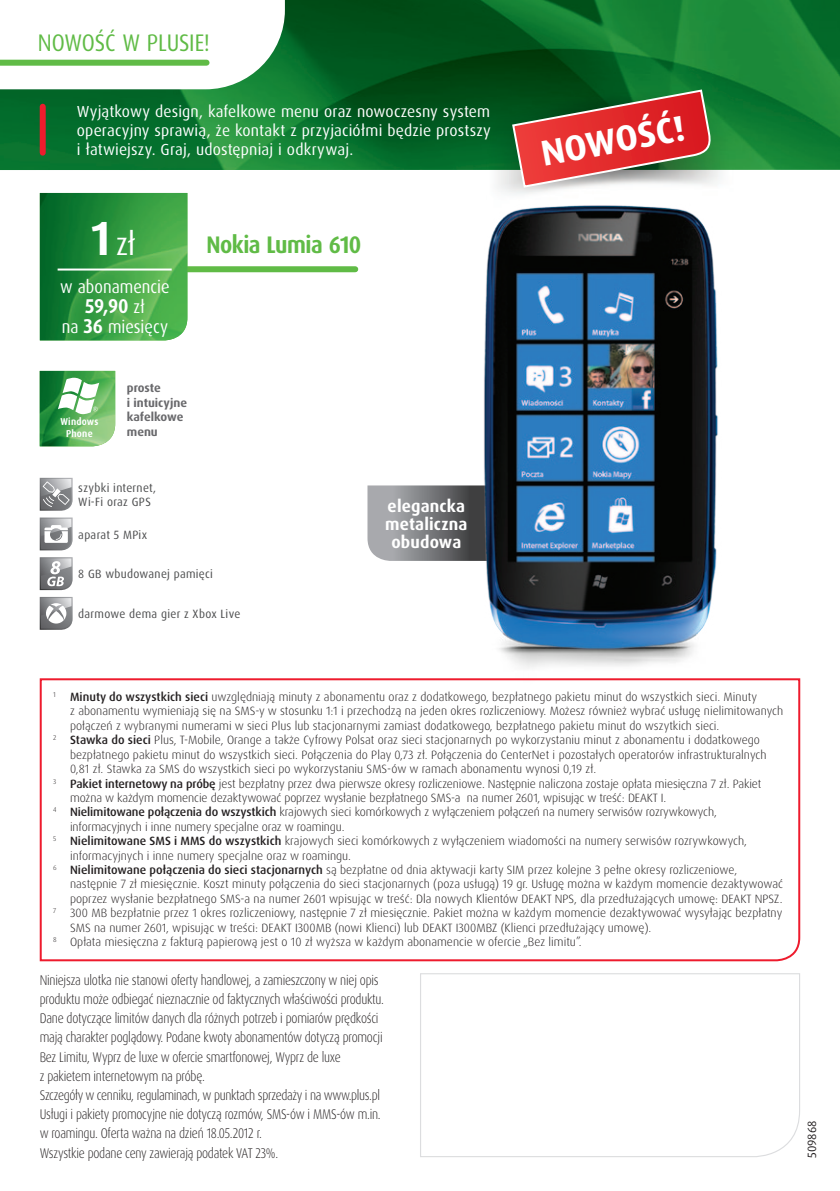
<style>
.page{position:relative;width:840px;height:1191px;background:#fff}
.page>*{position:absolute;margin:0;border:0;box-sizing:border-box;transform-origin:0 0}
.t1{font:700 36px "Dax Pro";color:#fff}
.t2{font:32px "Dax Pro";color:#fff;scale:.9 1}
.t3{font:24px "Dax Pro";letter-spacing:-.01em;color:#60bb46;scale:.9 1}
.t4{font:700 24px "Dax Pro";letter-spacing:-.025em;color:#60bb46;scale:.9 1}
.t5{font:700 20px "Dax Pro";color:#fff;scale:.9 1}
.t6{font:18px "Dax Pro";color:#fff;scale:.9 1}
.t7{font:700 17px/18px "Dax Pro";letter-spacing:.01em;color:#fff;text-align:center}
.t8{font:16px/19.2px "Dax Pro";letter-spacing:.01em;color:#fff;text-align:justify}
.t9{font:300 14px/19.2px "Dax Pro";letter-spacing:-.02em;color:#231f20;scale:.85 1}
.t10{font:300 12px "Dax Pro";color:#231f20}
.t11{font:12px/14px "Dax Pro";letter-spacing:.025em;color:#4b4c4d;scale:.95 1}
.t12{font:700 12px/14.4px "Dax Pro";color:#69696c}
.t13{font:12px "Dax Pro";color:#231f20}
.t14{font:700 10px/12px "Dax Pro";letter-spacing:.02em;color:#fff;text-align:center;scale:.9 1}
.s1{font-weight:700;font-size:48px}
.s2{font-weight:400;font-size:18px}
.s3{font-weight:700;font-size:20px}
.s4{font-weight:500}
</style>
<div class="page">
<div style="left:130px;top:266px;width:225px;height:6px;background:#60bb46"></div>
<img style="left:40px;top:193px;width:147px;height:147px">
<svg style="left:367px;top:485px;width:109px;height:76px;background:#808284"></svg>
<img style="left:476px;top:213px;width:242px;height:455px">
<img style="left:0;top:0;width:839px;height:170px">
<img style="left:486px;top:92px;width:246px;height:121px">
<svg style="left:510px;top:91px;width:200px;height:117px"></svg>
<svg style="left:420px;top:973px;width:380px;height:184px"></svg>
<svg style="left:40px;top:371px;width:75px;height:75px;background:#68b26f"></svg>
<hr style="left:58px;top:268px;width:113px;height:2px;background:#fff">
<svg style="left:40px;top:478px;width:33px;height:33px"></svg>
<svg style="left:40px;top:517px;width:33px;height:33px"></svg>
<svg style="left:40px;top:557px;width:33px;height:33px"></svg>
<svg style="left:40px;top:597px;width:33px;height:33px"></svg>
<svg style="left:39px;top:678px;width:761px;height:284px"></svg>
<div style="left:0;top:60px;width:206px;height:6px;background:#60bb46"></div>
<div style="left:40px;top:107px;width:6px;height:46px;background:#ee1b2d"></div>
<h3 class="t3" style="left:38px;top:27px;width:193px">NOWOŚĆ W PLUSIE!</h3>
<h3 class="t8" style="left:77px;top:102px;width:415px">Wyjątkowy design, kafelkowe menu oraz nowoczesny system operacyjny sprawią, że kontakt z przyjaciółmi będzie prostszy i łatwiejszy. Graj, udostępniaj i odkrywaj.</h3>
<h1 class="t1" style="left:537px;top:130px;width:147px;rotate:-10deg">NOWOŚĆ!</h1>
<h2 class="t2" style="left:91px;top:223px;width:50px"><span class="s1">1</span> zł</h2>
<h3 class="t6" style="left:60px;top:275px;width:123px">w abonamencie</h3>
<h3 class="t5" style="left:85px;top:293px;width:67px">59,90 <span class="s2">zł</span></h3>
<h3 class="t6" style="left:62px;top:315px;width:119px">na <span class="s3">36</span> miesięcy</h3>
<p class="t14" style="left:60px;top:415px;width:44px">Windows<br>Phone</p>
<p class="t12" style="left:127px;top:381px;width:62px">proste<br>i intuicyjne kafelkowe menu</p>
<h3 class="t4" style="left:206px;top:229px;width:173px">Nokia Lumia 610</h3>
<p class="t11" style="left:78px;top:481px;width:83px">szybki internet,<br>Wi-Fi oraz GPS</p>
<p class="t11" style="left:78px;top:527px;width:74px">aparat 5 MPix</p>
<p class="t11" style="left:78px;top:567px;width:143px">8 GB wbudowanej pamięci</p>
<p class="t11" style="left:78px;top:607px;width:172px">darmowe dema gier z Xbox Live</p>
<h3 class="t7" style="left:385px;top:497px;width:84px">elegancka metaliczna obudowa</h3>
<p class="t10" style="left:53px;top:689px;width:705px"><sup>1</sup> <span class="s4">Minuty do wszystkich sieci</span> uwzględniają minuty z abonamentu oraz z dodatkowego, bezpłatnego pakietu minut do wszystkich sieci. Minuty</p>
<p class="t10" style="left:70px;top:703px;width:714px">z abonamentu wymieniają się na SMS-y w stosunku 1:1 i przechodzą na jeden okres rozliczeniowy. Możesz również wybrać usługę nielimitowanych</p>
<p class="t10" style="left:70px;top:718px;width:650px">połączeń z wybranymi numerami w sieci Plus lub stacjonarnymi zamiast dodatkowego, bezpłatnego pakietu minut do wszytkich sieci.</p>
<p class="t10" style="left:53px;top:732px;width:708px"><sup>2</sup> <span class="s4">Stawka do sieci</span> Plus, T-Mobile, Orange a także Cyfrowy Polsat oraz sieci stacjonarnych po wykorzystaniu minut z abonamentu i dodatkowego</p>
<p class="t10" style="left:70px;top:747px;width:697px">bezpłatnego pakietu minut do wszystkich sieci. Połączenia do Play 0,73 zł. Połączenia do CenterNet i pozostałych operatorów infrastrukturalnych</p>
<p class="t10" style="left:70px;top:761px;width:527px">0,81 zł. Stawka za SMS do wszystkich sieci po wykorzystaniu SMS-ów w ramach abonamentu wynosi 0,19 zł.</p>
<p class="t10" style="left:53px;top:775px;width:709px"><sup>3</sup> <span class="s4">Pakiet internetowy na próbę</span> jest bezpłatny przez dwa pierwsze okresy rozliczeniowe. Następnie naliczona zostaje opłata miesięczna 7 zł. Pakiet</p>
<p class="t10" style="left:70px;top:790px;width:597px">można w każdym momencie dezaktywować poprzez wysłanie bezpłatnego SMS-a na numer 2601, wpisując w treść: DEAKT I.</p>
<p class="t10" style="left:53px;top:804px;width:665px"><sup>4</sup> <span class="s4">Nielimitowane połączenia do wszystkich</span> krajowych sieci komórkowych z wyłączeniem połączeń na numery serwisów rozrywkowych,</p>
<p class="t10" style="left:70px;top:819px;width:276px">informacyjnych i inne numery specjalne oraz w roamingu.</p>
<p class="t10" style="left:53px;top:833px;width:695px"><sup>5</sup> <span class="s4">Nielimitowane SMS i MMS do wszystkich</span> krajowych sieci komórkowych z wyłączeniem wiadomości na numery serwisów rozrywkowych,</p>
<p class="t10" style="left:70px;top:847px;width:282px">informacyjnych i inne numery specjalne oraz w roamingu.</p>
<p class="t10" style="left:53px;top:862px;width:685px"><sup>6</sup> <span class="s4">Nielimitowane połączenia do sieci stacjonarnych</span> są bezpłatne od dnia aktywacji karty SIM przez kolejne 3 pełne okresy rozliczeniowe,</p>
<p class="t10" style="left:70px;top:876px;width:714px">następnie 7 zł miesięcznie. Koszt minuty połączenia do sieci stacjonarnych (poza usługą) 19 gr. Usługę można w każdym momencie dezaktywować</p>
<p class="t10" style="left:70px;top:891px;width:713px">poprzez wysłanie bezpłatnego SMS-a na numer 2601 wpisując w treść: Dla nowych Klientów DEAKT NPS, dla przedłużających umowę: DEAKT NPSZ.</p>
<p class="t10" style="left:53px;top:905px;width:730px"><sup>7</sup> 300 MB bezpłatnie przez 1 okres rozliczeniowy, następnie 7 zł miesięcznie. Pakiet można w każdym momencie dezaktywować wysyłając bezpłatny</p>
<p class="t10" style="left:70px;top:919px;width:582px">SMS na numer 2601, wpisując w treści: DEAKT I300MB (nowi Klienci) lub DEAKT I300MBZ (Klienci przedłużający umowę).</p>
<p class="t10" style="left:53px;top:934px;width:529px"><sup>8</sup> Opłata miesięczna z fakturą papierową jest o 10 zł wyższa w każdym abonamencie w ofercie „Bez limitu”.</p>
<p class="t9" style="left:40px;top:970px;width:406px">Niniejsza ulotka nie stanowi oferty handlowej, a zamieszczony w niej opis produktu może odbiegać nieznacznie od faktycznych właściwości produktu.<br>Dane dotyczące limitów danych dla różnych potrzeb i pomiarów prędkości mają charakter poglądowy. Podane kwoty abonamentów dotyczą promocji Bez Limitu, Wyprz de luxe w ofercie smartfonowej, Wyprz de luxe<br>z pakietem internetowym na próbę.<br>Szczegóły w cenniku, regulaminach, w punktach sprzedaży i na www.plus.pl Usługi i pakiety promocyjne nie dotyczą rozmów, SMS-ów i MMS-ów m.in. w roamingu. Oferta ważna na dzień 18.05.2012 r.<br>Wszystkie podane ceny zawierają podatek VAT 23%.</p>
<p class="t13" style="left:803px;top:1158px;width:39px;rotate:-90deg">509868</p>
</div>
